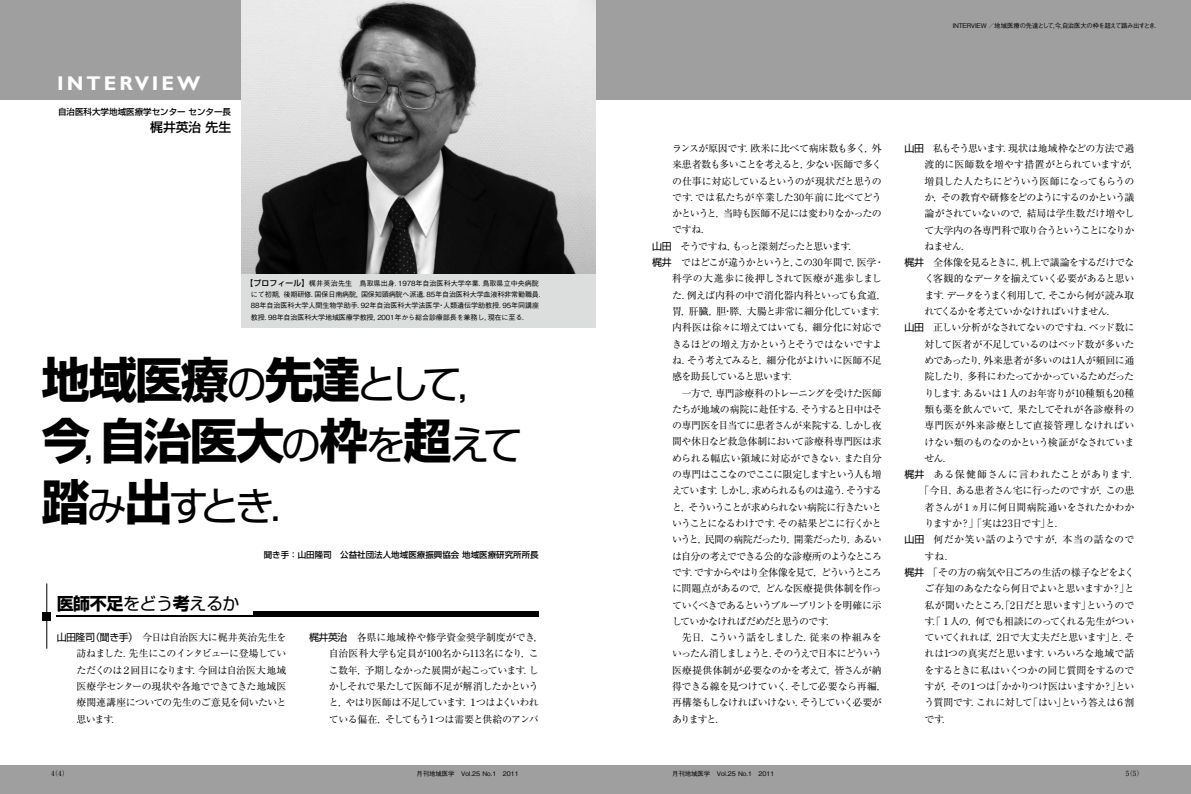
<style>
.page{position:relative;width:1191px;height:794px;background:#fff}
.page>*{position:absolute;margin:0;border:0;box-sizing:border-box;transform-origin:0 0}
.t1{font:700 48.2px/60.9px "Shin Go Pro";letter-spacing:-.045em;color:#000}
.t2{font:39.7px "Shin Go Pro";color:#000}
.t3{font:700 19.8px "Gill Sans";letter-spacing:.15em;color:#fff}
.t4{font:17px "Shin Go Pro";letter-spacing:-.025em;color:#000}
.t5{font:500 12.8px "Shin Go Pro";color:#000}
.t6{font:9.9px/16.3px "Ryumin Pro";letter-spacing:-.045em;color:#000;text-align:justify}
.t7{font:9.9px "Ryumin Pro";letter-spacing:-.065em;color:#000}
.t8{font:9.9px "Ryumin Pro";letter-spacing:-.07em;color:#000}
.t9{font:9.9px "Ryumin Pro";letter-spacing:-.01em;color:#000}
.t10{font:9.9px "Ryumin Pro";letter-spacing:-.085em;color:#000}
.t11{font:9.9px "Ryumin Pro";letter-spacing:-.105em;color:#000}
.t12{font:9.9px "Ryumin Pro";letter-spacing:-.075em;color:#000}
.t13{font:9.9px "Ryumin Pro";letter-spacing:-.08em;color:#000}
.t14{font:9.9px "Ryumin Pro";letter-spacing:-.095em;color:#000}
.t15{font:9.9px "Ryumin Pro";letter-spacing:-.1em;color:#000}
.t16{font:9.9px "Ryumin Pro";letter-spacing:-.005em;color:#000}
.t17{font:9.9px "Ryumin Pro";letter-spacing:-.09em;color:#000}
.t18{font:9.9px "Ryumin Pro";letter-spacing:.055em;color:#000}
.t19{font:9.9px "Ryumin Pro";letter-spacing:.045em;color:#000}
.t20{font:9.9px "Ryumin Pro";letter-spacing:-.02em;color:#000}
.t21{font:9.9px "Ryumin Pro";color:#000}
.t22{font:9.9px "Ryumin Pro";letter-spacing:-.025em;color:#000}
.t23{font:9.9px "Ryumin Pro";letter-spacing:.02em;color:#000}
.t24{font:9.9px "Ryumin Pro";letter-spacing:.025em;color:#000}
.t25{font:500 8.5px "Shin Go Pro";color:#000}
.t26{font:500 7.1px/10.6px "Gothic BBB Pro";letter-spacing:-.025em;color:#000}
.t27{font:7.1px "Ryumin Pr 5";color:#000}
.t28{font:500 6.4px "Gothic BBB Pr 5";letter-spacing:-.01em;color:#000}
.t29{font:500 6.4px "Gothic BBB Pr 5";letter-spacing:-.045em;color:#000}
.s1{font-family:"Shin Go Pro";font-size:7.8px}
.s2{font-weight:400;font-size:39.7px}
.s3{font-weight:700;font-size:48.2px}
.s4{font-weight:700}
.s5{font-family:"Shin Go Pro"}
</style>
<div class="page">
<div style="left:0;top:765px;width:595px;height:29px;background:#9f9fa0"></div>
<div style="left:0;top:0;width:595px;height:99px;background:#9f9fa0"></div>
<div style="left:595px;top:765px;width:596px;height:29px;background:#9f9fa0"></div>
<div style="left:595px;top:0;width:596px;height:99px;background:#9f9fa0"></div>
<img style="left:241px;top:0;width:354px;height:274px">
<div style="left:241px;top:274px;width:354px;height:53px;background:#dcdddd"></div>
<div style="left:43px;top:612px;width:8px;height:8px;background:#000"></div>
<hr style="left:47px;top:583px;width:1px;height:65px;background:#000">
<hr style="left:57px;top:615px;width:482px;height:2px;background:#000">
<div style="left:253px;top:611px;width:286px;height:6px;background:#000"></div>
<h3 class="t3" style="left:57px;top:72px;width:144px">INTERVIEW</h3>
<p class="t25" style="left:58px;top:105px;width:174px">自治医科大学地域医療学センター センター長</p>
<p class="t5" style="left:150px;top:116px;width:82px">梶井英治 先生</p>
<p class="t26" style="left:251px;top:277px;width:296px;text-indent:-5px"><span class="s1">【プロフィール】</span>梶井英治先生　鳥取県出身．1978年自治医科大学卒業．鳥取県立中央病院にて初期，後期研修．国保日南病院，国保知頭病院へ派遣．85年自治医科大学血液科非常勤職員．</p>
<p class="t26" style="left:251px;top:299px;width:290px;line-height:11.3px">88年自治医科大学人間生物学助手．92年自治医科大学法医学・人類遺伝学助教授．95年同講座教授．98年自治医科大学地域医療学教授, 2001年から総合診療部長を兼務し，現在に至る．</p>
<h1 class="t1" style="left:42px;top:344px;width:482px">地域医療<span class="s2">の</span>先達<span class="s2">として，</span>今<span class="s2">，</span>自治医大<span class="s2">の</span>枠<span class="s2">を</span>超<span class="s2">えて</span></h1>
<h2 class="t2" style="left:42px;top:473px;width:269px"><span class="s3">踏</span>み<span class="s3">出</span>すとき．</h2>
<h3 class="t4" style="left:57px;top:590px;width:184px"><span class="s4">医師不足</span>をどう<span class="s4">考</span>えるか</h3>
<p class="t25" style="left:264px;top:548px;width:276px">聞き手：山田隆司　公益社団法人地域医療振興協会 地域医療研究所所長</p>
<p class="t6" style="left:77px;top:628px;width:211px;text-indent:-20px"><span class="s5">山田隆司（聞き手）</span>　今日は自治医大に梶井英治先生を訪ねました．先生にこのインタビューに登場していただくのは２回目になります．今回は自治医大地域医療学センターの現状や各地でできてきた地域医療関連講座についての先生のご意見を伺いたいと思います．</p>
<p class="t6" style="left:329px;top:628px;width:216px;text-align:left;text-indent:-20px"><span class="s5">梶井英治</span>　各県に地域枠や修学資金奨学制度ができ，自治医科大学も定員が100名から113名になり，ここ数年，予期しなかった展開が起こっています．しかしそれで果たして医師不足が解消したかというと，やはり医師は不足しています．１つはよくいわれている偏在，そしてもう１つは需要と供給のアンバ</p>
<p class="t29" style="left:952px;top:20px;width:209px">INTERVIEW ／地域医療の先達として，今，自治医大の枠を超えて踏み出すとき．</p>
<p class="t6" style="left:672px;top:139px;width:211px">ランスが原因です．欧米に比べて病床数も多く，外</p>
<p class="t6" style="left:672px;top:156px;width:211px">来患者数も多いことを考えると，少ない医師で多く</p>
<p class="t6" style="left:672px;top:172px;width:211px">の仕事に対応しているというのが現状だと思うの</p>
<p class="t16" style="left:672px;top:189px;width:211px">です．では私たちが卒業した30年前に比べてどう</p>
<p class="t7" style="left:672px;top:206px;width:211px">かというと，当時も医師不足には変わりなかったの</p>
<p class="t6" style="left:672px;top:221px;width:41px">ですね．</p>
<p class="t10" style="left:652px;top:238px;width:208px"><span class="s5">山田</span>　そうですね，もっと深刻だったと思います．</p>
<p class="t8" style="left:652px;top:255px;width:234px"><span class="s5">梶井</span>　ではどこが違うかというと，この30年間で，医学・</p>
<p class="t23" style="left:672px;top:271px;width:211px">科学の大進歩に後押しされて医療が進歩しまし</p>
<p class="t6" style="left:672px;top:286px;width:216px">た．例えば内科の中で消化器内科といっても食道，</p>
<p class="t6" style="left:672px;top:302px;width:216px">胃，肝臓，胆・膵，大腸と非常に細分化しています．</p>
<p class="t20" style="left:672px;top:320px;width:211px">内科医は徐々に増えてはいても，細分化に対応で</p>
<p class="t6" style="left:672px;top:335px;width:211px">きるほどの増え方かというとそうではないですよ</p>
<p class="t6" style="left:672px;top:351px;width:211px">ね．そう考えてみると，細分化がよけいに医師不足</p>
<p class="t13" style="left:672px;top:369px;width:128px">感を助長していると思います．</p>
<p class="t6" style="left:682px;top:384px;width:201px">一方で，専門診療科のトレーニングを受けた医師</p>
<p class="t7" style="left:672px;top:401px;width:211px">たちが地域の病院に赴任する．そうすると日中はそ</p>
<p class="t7" style="left:672px;top:418px;width:211px">の専門医を目当てに患者さんが来院する．しかし夜</p>
<p class="t6" style="left:672px;top:433px;width:211px">間や休日など救急体制において診療科専門医は求</p>
<p class="t9" style="left:672px;top:450px;width:211px">められる幅広い領域に対応ができない．また自分</p>
<p class="t17" style="left:672px;top:466px;width:211px">の専門はここなのでここに限定しますという人も増</p>
<p class="t11" style="left:672px;top:483px;width:211px">えています．しかし，求められるものは違う．そうする</p>
<p class="t13" style="left:672px;top:499px;width:211px">と，そういうことが求められない病院に行きたいと</p>
<p class="t7" style="left:672px;top:515px;width:211px">いうことになるわけです．その結果どこに行くかと</p>
<p class="t11" style="left:672px;top:532px;width:211px">いうと，民間の病院だったり，開業だったり，あるい</p>
<p class="t8" style="left:672px;top:548px;width:211px">は自分の考えでできる公的な診療所のようなところ</p>
<p class="t14" style="left:672px;top:564px;width:211px">です．ですからやはり全体像を見て，どういうところ</p>
<p class="t6" style="left:672px;top:579px;width:211px">に問題点があるので，どんな医療提供体制を作っ</p>
<p class="t12" style="left:672px;top:597px;width:211px">ていくべきであるというブループリントを明確に示</p>
<p class="t8" style="left:672px;top:613px;width:165px">していかなければだめだと思うのです．</p>
<p class="t9" style="left:682px;top:629px;width:201px">先日，こういう話をしました．従来の枠組みを</p>
<p class="t15" style="left:672px;top:646px;width:211px">いったん消しましょうと．そのうえで日本にどういう</p>
<p class="t6" style="left:672px;top:661px;width:211px">医療提供体制が必要なのかを考えて，皆さんが納</p>
<p class="t6" style="left:672px;top:677px;width:216px">得できる線を見つけていく．そして必要なら再編，</p>
<p class="t6" style="left:672px;top:694px;width:211px">再構築もしなければいけない．そうしていく必要が</p>
<p class="t6" style="left:672px;top:710px;width:55px">ありますと．</p>
<p class="t6" style="left:904px;top:139px;width:231px"><span class="s5">山田</span>　私もそう思います．現状は地域枠などの方法で過</p>
<p class="t21" style="left:924px;top:157px;width:216px">渡的に医師数を増やす措置がとられていますが，</p>
<p class="t6" style="left:924px;top:172px;width:211px">増員した人たちにどういう医師になってもらうの</p>
<p class="t7" style="left:924px;top:189px;width:211px">か，その教育や研修をどのようにするのかという議</p>
<p class="t22" style="left:924px;top:206px;width:211px">論がされていないので，結局は学生数だけ増やし</p>
<p class="t10" style="left:924px;top:222px;width:211px">て大学内の各専門科で取り合うということになりか</p>
<p class="t6" style="left:924px;top:237px;width:48px">ねません．</p>
<p class="t6" style="left:904px;top:254px;width:231px"><span class="s5">梶井</span>　全体像を見るときに，机上で議論をするだけでな</p>
<p class="t6" style="left:924px;top:270px;width:211px">く客観的なデータを揃えていく必要があると思い</p>
<p class="t10" style="left:924px;top:287px;width:211px">ます．データをうまく利用して，そこから何が読み取</p>
<p class="t7" style="left:924px;top:303px;width:194px">れてくるかを考えていかなければいけません．</p>
<p class="t6" style="left:904px;top:319px;width:231px"><span class="s5">山田</span>　正しい分析がなされてないのですね．ベッド数に</p>
<p class="t6" style="left:924px;top:335px;width:211px">対して医者が不足しているのはベッド数が多いた</p>
<p class="t6" style="left:924px;top:351px;width:211px">めであったり，外来患者が多いのは1人が頻回に通</p>
<p class="t8" style="left:924px;top:369px;width:211px">院したり，多科にわたってかかっているためだった</p>
<p class="t6" style="left:924px;top:384px;width:211px">りします．あるいは１人のお年寄りが10種類も20種</p>
<p class="t9" style="left:924px;top:401px;width:211px">類も薬を飲んでいて，果たしてそれが各診療科の</p>
<p class="t24" style="left:924px;top:418px;width:211px">専門医が外来診療として直接管理しなければい</p>
<p class="t6" style="left:924px;top:433px;width:211px">けない類のものなのかという検証がなされていま</p>
<p class="t6" style="left:924px;top:449px;width:30px">せん．</p>
<p class="t18" style="left:904px;top:466px;width:236px"><span class="s5">梶井</span>　ある保健師さんに言われたことがあります．</p>
<p class="t6" style="left:919px;top:482px;width:216px">「今日，ある患者さん宅に行ったのですが，この患</p>
<p class="t6" style="left:924px;top:498px;width:211px">者さんが１ヵ月に何日間病院通いをされたかわか</p>
<p class="t9" style="left:924px;top:515px;width:142px">りますか？」「実は23日です」と．</p>
<p class="t19" style="left:904px;top:532px;width:231px"><span class="s5">山田</span>　何だか笑い話のようですが，本当の話なので</p>
<p class="t6" style="left:924px;top:547px;width:32px">すね．</p>
<p class="t6" style="left:904px;top:563px;width:231px"><span class="s5">梶井</span>　「その方の病気や日ごろの生活の様子などをよく</p>
<p class="t6" style="left:924px;top:580px;width:211px">ご存知のあなたなら何日でよいと思いますか？」と</p>
<p class="t6" style="left:924px;top:596px;width:211px">私が聞いたところ，「2日だと思います」というので</p>
<p class="t6" style="left:924px;top:612px;width:211px">す．「１人の，何でも相談にのってくれる先生がつい</p>
<p class="t6" style="left:924px;top:628px;width:211px">ていてくれれば，2日で大丈夫だと思います」と．そ</p>
<p class="t6" style="left:924px;top:645px;width:211px">れは1つの真実だと思います．いろいろな地域で話</p>
<p class="t6" style="left:924px;top:661px;width:211px">をするときに私はいくつかの同じ質問をするので</p>
<p class="t6" style="left:924px;top:677px;width:211px">すが，その１つは「かかりつけ医はいますか？」とい</p>
<p class="t12" style="left:924px;top:695px;width:211px">う質問です．これに対して「はい」という答えは６割</p>
<p class="t6" style="left:924px;top:710px;width:29px">です．</p>
<p class="t27" style="left:51px;top:768px;width:19px">4（4）</p>
<p class="t27" style="left:1125px;top:768px;width:19px">5（5）</p>
<p class="t28" style="left:416px;top:768px;width:104px">月刊地域医学　Vol.25 No.1　2011</p>
<p class="t28" style="left:672px;top:768px;width:104px">月刊地域医学　Vol.25 No.1　2011</p>
</div>
